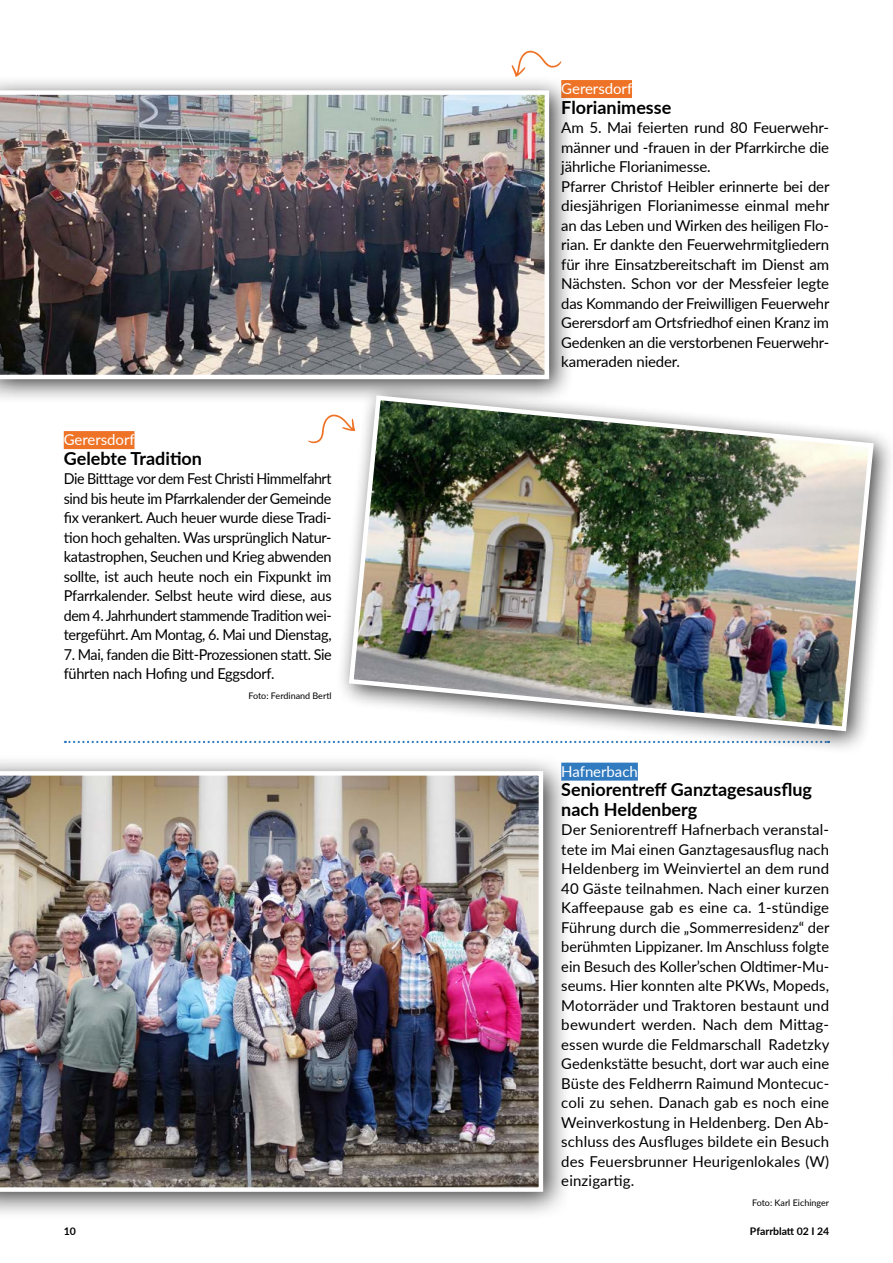
<style>
.page{position:relative;width:893px;height:1263px;background:#fff}
.page>*{position:absolute;margin:0;border:0;box-sizing:border-box;transform-origin:0 0}
.t1{font:700 18px/19.5px "Lato";color:#000}
.t2{font:15px/19.5px "Lato";letter-spacing:-.01em;color:#000}
.t3{font:15px/19.5px "Lato";letter-spacing:-.01em;color:#000;text-align:justify;scale:.95 1}
.t4{font:15px/19.5px "Lato";letter-spacing:-.01em;color:#000;scale:.96 1}
.t5{font:15px "Lato";letter-spacing:-.005em;color:#fff}
.t6{font:700 10.5px "Lato";letter-spacing:-.005em;color:#000}
.t7{font:9px "Lato";color:#000}
</style>
<div class="page">
<div style="left:0;top:754px;width:572px;height:466px;background:#000;opacity:.75"></div>
<img style="left:0;top:771px;width:543px;height:421px">
<svg style="left:65px;top:741px;width:270px;height:2px"></svg>
<div style="left:561px;top:80px;width:71px;height:18px;background:#ee7326"></div>
<div style="left:64px;top:431px;width:70px;height:18px;background:#ee7326"></div>
<div style="left:561px;top:763px;width:77px;height:18px;background:#307abf"></div>
<div style="left:0;top:75px;width:574px;height:330px;background:#000;opacity:.75"></div>
<img style="left:0;top:90px;width:549px;height:289px">
<div style="left:336px;top:382px;width:557px;height:372px;background:#000;opacity:.75"></div>
<img style="left:346px;top:393px;width:530px;height:341px">
<svg style="left:308px;top:414px;width:47px;height:29px"></svg>
<svg style="left:512px;top:51px;width:49px;height:26px"></svg>
<p class="t5" style="left:64px;top:429px;width:72px">Gerersdorf</p>
<p class="t1" style="left:64px;top:448px;width:140px">Gelebte Tradition</p>
<p class="t3" style="left:64px;top:468px;width:284px">Die Bitttage vor dem Fest Christi Himmelfahrt sind bis heute im Pfarrkalender der Gemeinde fix verankert. Auch heuer wurde diese Tradi&shy;tion hoch gehalten. Was ursprünglich Natur&shy;katastrophen, Seuchen und Krieg abwenden sollte, ist auch heute noch ein Fixpunkt im Pfarrkalender. Selbst heute wird diese, aus dem 4. Jahrhundert stammende Tradition wei&shy;tergeführt. Am Montag, 6. Mai und Dienstag,</p>
<p class="t4" style="left:64px;top:644px;width:281px">7. Mai, fanden die Bitt-Prozessionen statt. Sie führten nach Hofing und Eggsdorf.</p>
<p class="t7" style="left:248px;top:689px;width:85px">Foto: Ferdinand Bertl</p>
<p class="t5" style="left:561px;top:78px;width:72px">Gerersdorf</p>
<p class="t1" style="left:561px;top:97px;width:112px">Florianimesse</p>
<p class="t2" style="left:561px;top:117px;width:270px">Am 5. Mai feierten rund 80 Feuerwehr&shy;männer und -frauen in der Pfarrkirche die jährliche Florianimesse.<br>Pfarrer Christof Heibler erinnerte bei der diesjährigen Florianimesse einmal mehr an das Leben und Wirken des heiligen Flo&shy;rian. Er dankte den Feuerwehrmitgliedern für ihre Einsatzbereitschaft im Dienst am Nächsten. Schon vor der Messfeier legte das Kommando der Freiwilligen Feuerwehr Gerersdorf am Ortsfriedhof einen Kranz im Gedenken an die verstorbenen Feuerwehr&shy;kameraden nieder.</p>
<p class="t5" style="left:561px;top:761px;width:78px">Hafnerbach</p>
<p class="t1" style="left:561px;top:779px;width:252px">Seniorentreff Ganztagesausflug nach Heldenberg</p>
<p class="t2" style="left:561px;top:819px;width:270px;text-align:justify">Der Seniorentreff Hafnerbach veranstal&shy;tete im Mai einen Ganztagesausflug nach Heldenberg im Weinviertel an dem rund 40 Gäste teilnahmen. Nach einer kurzen Kaffeepause gab es eine ca. 1-stündige Führung durch die „Sommerresidenz“ der berühmten Lippizaner. Im Anschluss folgte ein Besuch des Koller’schen Oldtimer-Mu&shy;seums. Hier konnten alte PKWs, Mopeds, Motorräder und Traktoren bestaunt und bewundert werden. Nach dem Mittag&shy;essen wurde die Feldmarschall Radetzky Gedenkstätte besucht, dort war auch eine Büste des Feldherrn Raimund Montecuc&shy;coli zu sehen. Danach gab es noch eine Weinverkostung in Heldenberg. Den Ab&shy;schluss des Ausfluges bildete ein Besuch des Feuersbrunner Heurigenlokales (W) einzigartig.</p>
<p class="t7" style="left:752px;top:1196px;width:79px">Foto: Karl Eichinger</p>
<p class="t6" style="left:64px;top:1224px;width:14px">10</p>
<p class="t6" style="left:750px;top:1224px;width:81px">Pfarrblatt 02 I 24</p>
</div>
